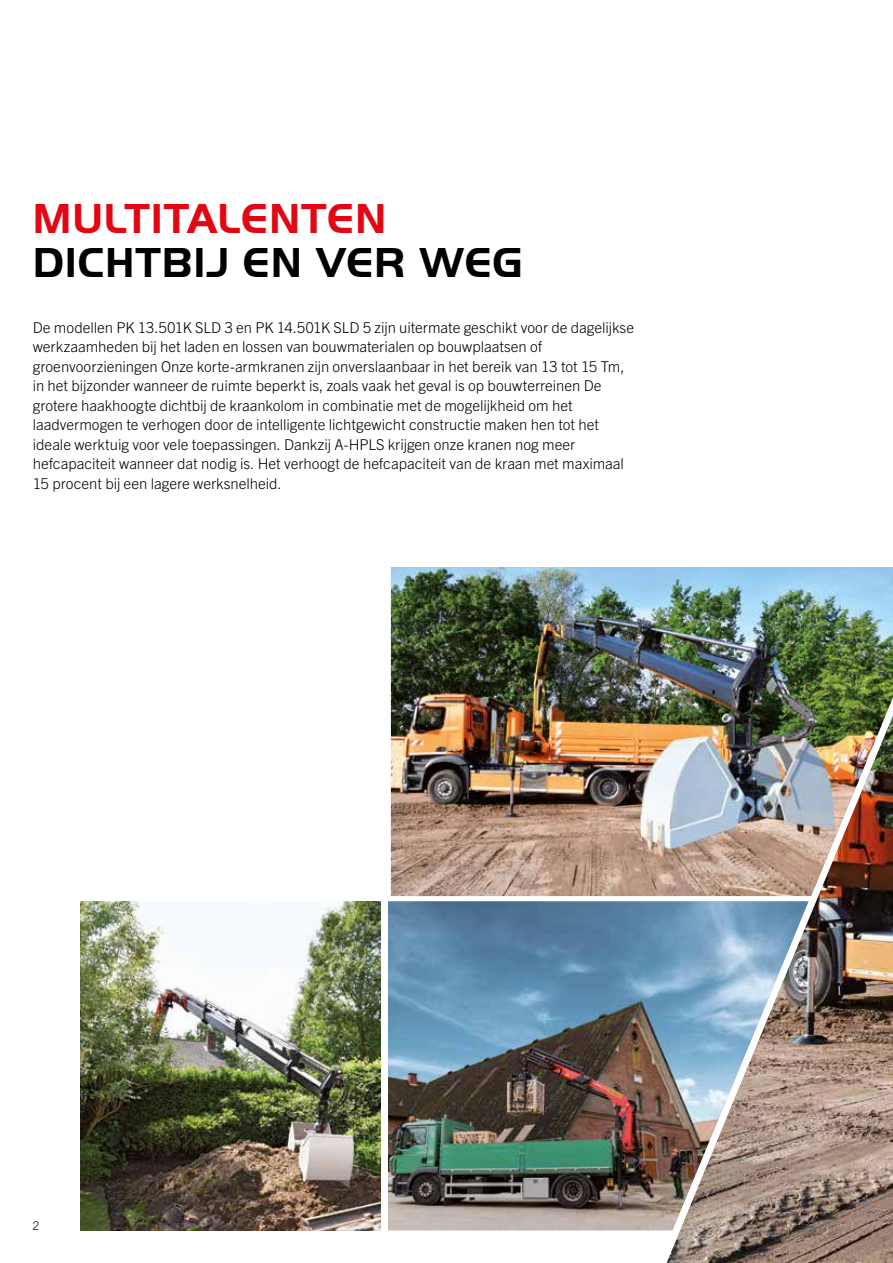
<style>
.page{position:relative;width:893px;height:1263px;background:#fff}
.page>*{position:absolute;margin:0;border:0;box-sizing:border-box;transform-origin:0 0}
.t1{font:700 43.5px "Palfinger Handel Gothic";letter-spacing:.02em;color:#000}
.t2{font:700 43.5px "Palfinger Handel Gothic";letter-spacing:.02em;color:#e30613}
.t3{font:300 15px/19.5px "Trade Gothic Next LT Pro";letter-spacing:-.005em;color:#000}
.t4{font:300 12px "Trade Gothic Next LT Pro";color:#000}
</style>
<div class="page">
<img style="left:667px;top:896px;width:226px;height:367px">
<img style="left:388px;top:901px;width:421px;height:329px">
<img style="left:391px;top:567px;width:502px;height:329px">
<img style="left:81px;top:901px;width:299px;height:329px">
<h1 class="t2" style="left:33px;top:194px;width:355px">MULTITALENTEN</h1>
<h1 class="t1" style="left:33px;top:238px;width:491px">DICHTBIJ EN VER WEG</h1>
<p class="t3" style="left:33px;top:316px;width:603px">De modellen PK 13.501K SLD 3 en PK 14.501K SLD 5 zijn uitermate geschikt voor de dagelijkse werkzaamheden bij het laden en lossen van bouwmaterialen op bouwplaatsen of groenvoorzieningen Onze korte-armkranen zijn onverslaanbaar in het bereik van 13 tot 15 Tm, in het bijzonder wanneer de ruimte beperkt is, zoals vaak het geval is op bouwterreinen De grotere haakhoogte dichtbij de kraankolom in combinatie met de mogelijkheid om het laadvermogen te verhogen door de intelligente lichtgewicht constructie maken hen tot het ideale werktuig voor vele toepassingen. Dankzij A-HPLS krijgen onze kranen nog meer hefcapaciteit wanneer dat nodig is. Het verhoogt de hefcapaciteit van de kraan met maximaal 15 procent bij een lagere werksnelheid.</p>
<p class="t4" style="left:33px;top:1217px;width:8px">2</p>
</div>
